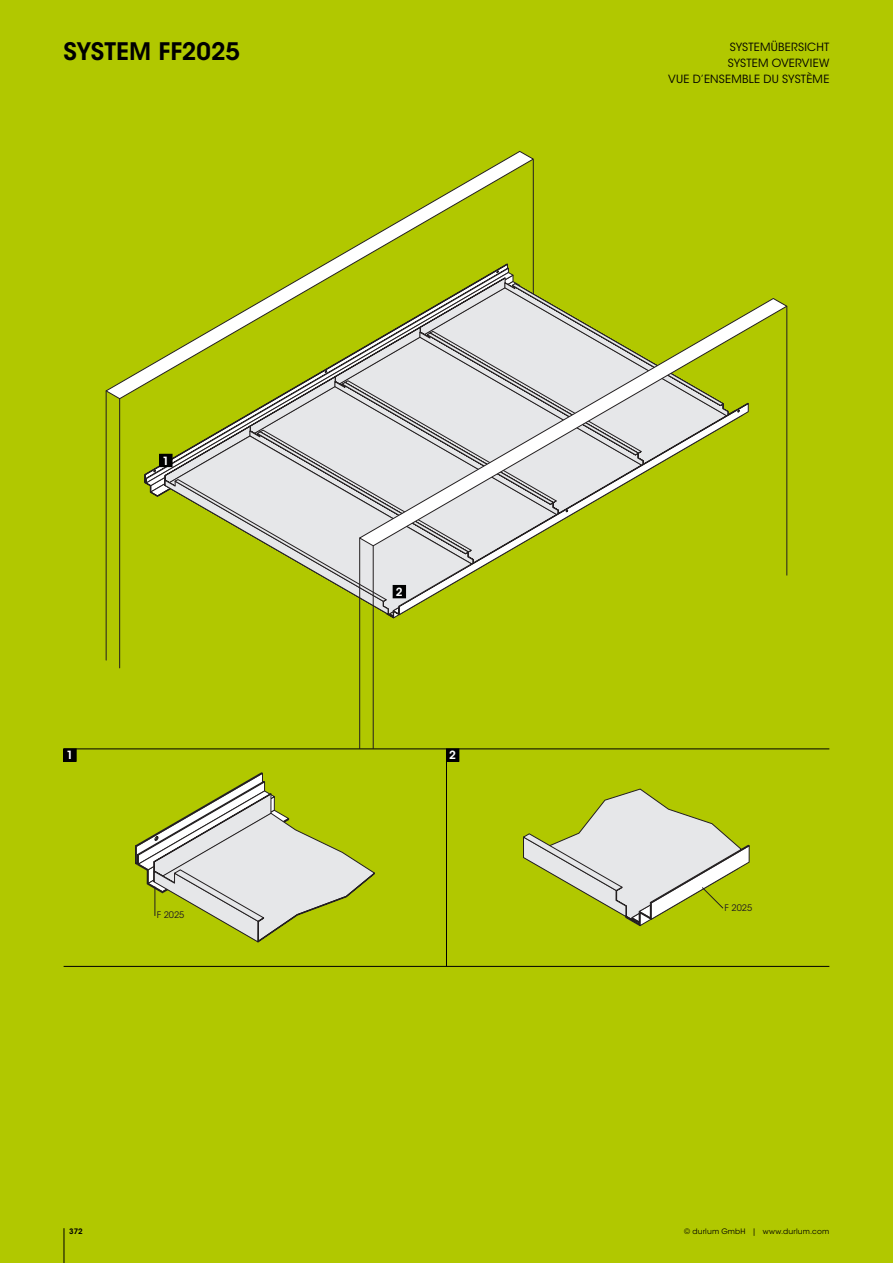
<style>
.page{position:relative;width:893px;height:1263px;background:#fff}
.page>*{position:absolute;margin:0;border:0;box-sizing:border-box;transform-origin:0 0}
.t1{font:600 24px "ITC Avant Garde Std";color:#000}
.t2{font:11.25px/15.9px "ITC Avant Garde Std";letter-spacing:.015em;color:#000;text-align:right}
.t3{font:600 11.25px "ITC Avant Garde Std";color:#fff}
.t4{font:9px "ITC Avant Garde Std";color:#231f20}
.t5{font:7.5px "ITC Avant Garde Std";letter-spacing:.025em;color:#000}
.t6{font:600 7.5px "ITC Avant Garde Std";color:#000}
</style>
<div class="page">
<div style="left:0;top:0;width:892px;height:1263px;background:#b1c800"></div>
<hr style="left:64px;top:1228px;width:1px;height:35px;background:#000">
<hr style="left:446px;top:749px;width:1px;height:217px;background:#000">
<div style="left:64px;top:749px;width:12px;height:12px;background:#000"></div>
<div style="left:446px;top:749px;width:13px;height:12px;background:#000"></div>
<hr style="left:64px;top:749px;width:765px;height:1px;background:#000">
<hr style="left:64px;top:966px;width:765px;height:1px;background:#000">
<svg style="left:144px;top:470px;width:14px;height:27px"></svg>
<hr style="left:533px;top:159px;width:1px;height:269px;background:#231f20">
<hr style="left:119px;top:399px;width:1px;height:269px;background:#231f20">
<hr style="left:106px;top:391px;width:1px;height:269px;background:#231f20">
<svg style="left:106px;top:151px;width:427px;height:248px"></svg>
<svg style="left:164px;top:271px;width:377px;height:347px"></svg>
<hr style="left:786px;top:306px;width:1px;height:270px;background:#231f20">
<hr style="left:373px;top:546px;width:1px;height:203px;background:#231f20">
<hr style="left:359px;top:538px;width:1px;height:211px;background:#231f20">
<svg style="left:359px;top:298px;width:428px;height:248px"></svg>
<div style="left:160px;top:454px;width:12px;height:13px;background:#000"></div>
<div style="left:159px;top:454px;width:13px;height:13px;border:1px solid #000"></div>
<svg style="left:135px;top:773px;width:239px;height:169px"></svg>
<svg style="left:523px;top:789px;width:226px;height:137px"></svg>
<div style="left:393px;top:585px;width:12px;height:13px;background:#000"></div>
<div style="left:393px;top:585px;width:13px;height:13px;border:1px solid #000"></div>
<h1 class="t1" style="left:64px;top:36px;width:178px">SYSTEM FF2025</h1>
<p class="t3" style="left:162px;top:453px;width:8px">1</p>
<p class="t3" style="left:396px;top:585px;width:8px">2</p>
<p class="t3" style="left:67px;top:748px;width:8px">1</p>
<p class="t3" style="left:449px;top:748px;width:8px">2</p>
<p class="t4" style="left:157px;top:910px;width:29px">F 2025</p>
<p class="t2" style="left:668px;top:39px;width:163px">SYSTEMÜBERSICHT<br>SYSTEM OVERVIEW<br>VUE D’ENSEMBLE DU SYSTÈME</p>
<p class="t4" style="left:724px;top:902px;width:29px">F 2025</p>
<p class="t6" style="left:69px;top:1226px;width:15px">372</p>
<p class="t5" style="left:684px;top:1226px;width:147px">© durlum GmbH | www.durlum.com</p>
</div>
